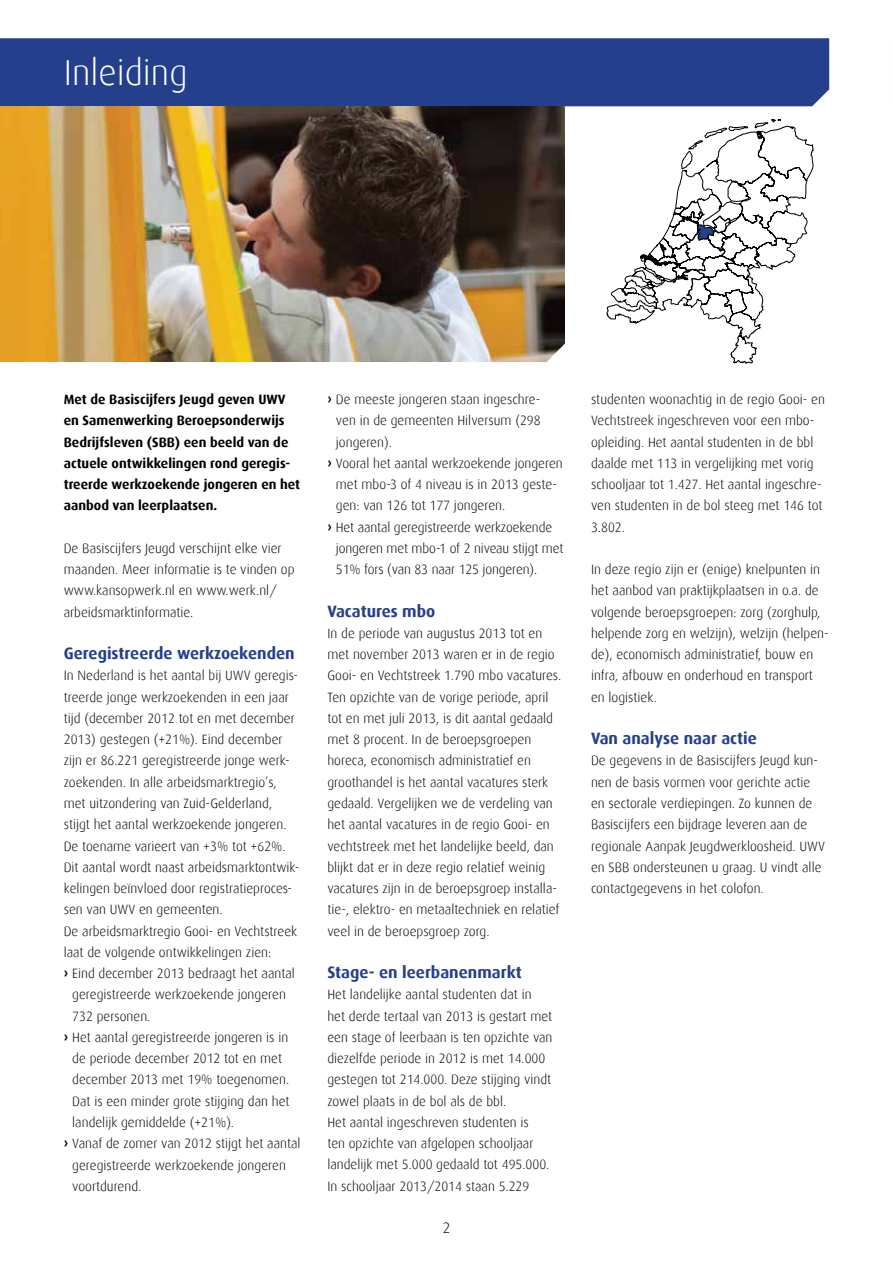
<style>
.page{position:relative;width:893px;height:1263px;background:#fff}
.page>*{position:absolute;margin:0;border:0;box-sizing:border-box;transform-origin:0 0}
.t1{font:300 36px "Dax";color:#fff}
.t2{font:700 16.5px "Dax";color:#243f8c}
.t3{font:300 15px "Dax";color:#000}
.t4{font:300 13.5px/21.3px "Dax";color:#000}
.t5{font:700 13.5px/21.3px "Dax";color:#000}
.s1{font-weight:700}
</style>
<div class="page">
<div style="left:0;top:38px;width:829px;height:68px;background:#243f8c"></div>
<img style="left:0;top:107px;width:565px;height:255px">
<svg style="left:546px;top:341px;width:19px;height:21px"></svg>
<svg style="left:607px;top:119px;width:206px;height:244px"></svg>
<h1 class="t1" style="left:64px;top:53px;width:125px">Inleiding</h1>
<p class="t5" style="left:64px;top:389px;width:238px">Met de Basiscijfers Jeugd geven UWV en Samenwerking Beroepsonderwijs Bedrijfsleven (SBB) een beeld van de actuele ontwikkelingen rond geregis&shy;treerde werkzoekende jongeren en het aanbod van leerplaatsen.</p>
<p class="t4" style="left:64px;top:538px;width:232px">De Basiscijfers Jeugd verschijnt elke vier maanden. Meer informatie is te vinden op www.kansopwerk.nl en www.werk.nl/ arbeidsmarktinformatie.</p>
<p class="t2" style="left:64px;top:644px;width:232px">Geregistreerde werkzoekenden</p>
<p class="t4" style="left:64px;top:665px;width:236px">In Nederland is het aantal bij UWV geregis-</p>
<p class="t4" style="left:64px;top:686px;width:227px">treerde jonge werkzoekenden in een jaar</p>
<p class="t4" style="left:64px;top:708px;width:232px">tijd (december 2012 tot en met december</p>
<p class="t4" style="left:64px;top:729px;width:220px">2013) gestegen (+21%). Eind december</p>
<p class="t4" style="left:64px;top:750px;width:227px">zijn er 86.221 geregistreerde jonge werk-</p>
<p class="t4" style="left:64px;top:771px;width:215px">zoekenden. In alle arbeidsmarktregio’s,</p>
<p class="t4" style="left:64px;top:793px;width:210px">met uitzondering van Zuid-Gelderland,</p>
<p class="t4" style="left:64px;top:814px;width:224px">stijgt het aantal werkzoekende jongeren.</p>
<p class="t4" style="left:64px;top:835px;width:223px">De toename varieert van +3% tot +62%.</p>
<p class="t4" style="left:64px;top:857px;width:237px">Dit aantal wordt naast arbeidsmarktontwik-</p>
<p class="t4" style="left:64px;top:878px;width:230px">kelingen beïnvloed door registratieproces-</p>
<p class="t4" style="left:64px;top:899px;width:160px">sen van UWV en gemeenten.</p>
<p class="t4" style="left:64px;top:920px;width:235px">De arbeidsmarktregio Gooi- en Vechtstreek</p>
<p class="t4" style="left:64px;top:942px;width:209px">laat de volgende ontwikkelingen zien:</p>
<p class="t4" style="left:64px;top:963px;width:233px"><span class="s1">›</span> Eind december 2013 bedraagt het aantal</p>
<p class="t4" style="left:72px;top:984px;width:215px">geregistreerde werkzoekende jongeren</p>
<p class="t4" style="left:72px;top:1005px;width:80px">732 personen.</p>
<p class="t4" style="left:64px;top:1027px;width:226px"><span class="s1">›</span> Het aantal geregistreerde jongeren is in</p>
<p class="t4" style="left:72px;top:1048px;width:211px">de periode december 2012 tot en met</p>
<p class="t4" style="left:72px;top:1069px;width:218px">december 2013 met 19% toegenomen.</p>
<p class="t4" style="left:72px;top:1090px;width:219px">Dat is een minder grote stijging dan het</p>
<p class="t4" style="left:72px;top:1112px;width:163px">landelijk gemiddelde (+21%).</p>
<p class="t4" style="left:64px;top:1133px;width:238px"><span class="s1">›</span> Vanaf de zomer van 2012 stijgt het aantal</p>
<p class="t4" style="left:72px;top:1154px;width:215px">geregistreerde werkzoekende jongeren</p>
<p class="t4" style="left:72px;top:1175px;width:71px">voortdurend.</p>
<p class="t4" style="left:327px;top:389px;width:214px"><span class="s1">›</span> De meeste jongeren staan ingeschre-</p>
<p class="t4" style="left:336px;top:410px;width:206px">ven in de gemeenten Hilversum (298</p>
<p class="t4" style="left:336px;top:431px;width:57px">jongeren).</p>
<p class="t4" style="left:327px;top:453px;width:237px"><span class="s1">›</span> Vooral het aantal werkzoekende jongeren</p>
<p class="t4" style="left:336px;top:474px;width:223px">met mbo-3 of 4 niveau is in 2013 geste-</p>
<p class="t4" style="left:336px;top:495px;width:171px">gen: van 126 tot 177 jongeren.</p>
<p class="t4" style="left:327px;top:516px;width:226px"><span class="s1">›</span> Het aantal geregistreerde werkzoekende</p>
<p class="t4" style="left:336px;top:538px;width:229px">jongeren met mbo-1 of 2 niveau stijgt met</p>
<p class="t4" style="left:336px;top:559px;width:203px">51% fors (van 83 naar 125 jongeren).</p>
<p class="t2" style="left:327px;top:602px;width:109px">Vacatures mbo</p>
<p class="t4" style="left:327px;top:623px;width:235px">In de periode van augustus 2013 tot en met november 2013 waren er in de regio Gooi- en Vechtstreek 1.790 mbo vacatures.<br>Ten opzichte van de vorige periode, april tot en met juli 2013, is dit aantal gedaald met 8 procent. In de beroepsgroepen horeca, economisch administratief en groothandel is het aantal vacatures sterk gedaald. Vergelijken we de verdeling van het aantal vacatures in de regio Gooi- en vechtstreek met het landelijke beeld, dan blijkt dat er in deze regio relatief weinig vacatures zijn in de beroepsgroep installa&shy;tie-, elektro- en metaaltechniek en relatief veel in de beroepsgroep zorg.</p>
<p class="t2" style="left:327px;top:963px;width:196px">Stage- en leerbanenmarkt</p>
<p class="t4" style="left:327px;top:984px;width:226px">Het landelijke aantal studenten dat in het derde tertaal van 2013 is gestart met een stage of leerbaan is ten opzichte van diezelfde periode in 2012 is met 14.000 gestegen tot 214.000. Deze stijging vindt zowel plaats in de bol als de bbl.<br>Het aantal ingeschreven studenten is<br>ten opzichte van afgelopen schooljaar landelijk met 5.000 gedaald tot 495.000.<br>In schooljaar 2013/2014 staan 5.229</p>
<p class="t3" style="left:443px;top:1220px;width:9px">2</p>
<p class="t4" style="left:591px;top:389px;width:235px">studenten woonachtig in de regio Gooi- en Vechtstreek ingeschreven voor een mbo&shy;opleiding. Het aantal studenten in de bbl daalde met 113 in vergelijking met vorig schooljaar tot 1.427. Het aantal ingeschre&shy;ven studenten in de bol steeg met 146 tot 3.802.</p>
<p class="t4" style="left:591px;top:559px;width:239px">In deze regio zijn er (enige) knelpunten in het aanbod van praktijkplaatsen in o.a. de volgende beroepsgroepen: zorg (zorghulp, helpende zorg en welzijn), welzijn (helpen&shy;de), economisch administratief, bouw en infra, afbouw en onderhoud en transport en logistiek.</p>
<p class="t2" style="left:591px;top:729px;width:167px">Van analyse naar actie</p>
<p class="t4" style="left:591px;top:750px;width:235px">De gegevens in de Basiscijfers Jeugd kun&shy;nen de basis vormen voor gerichte actie en sectorale verdiepingen. Zo kunnen de Basiscijfers een bijdrage leveren aan de regionale Aanpak Jeugdwerkloosheid. UWV en SBB ondersteunen u graag. U vindt alle contactgegevens in het colofon.</p>
</div>
